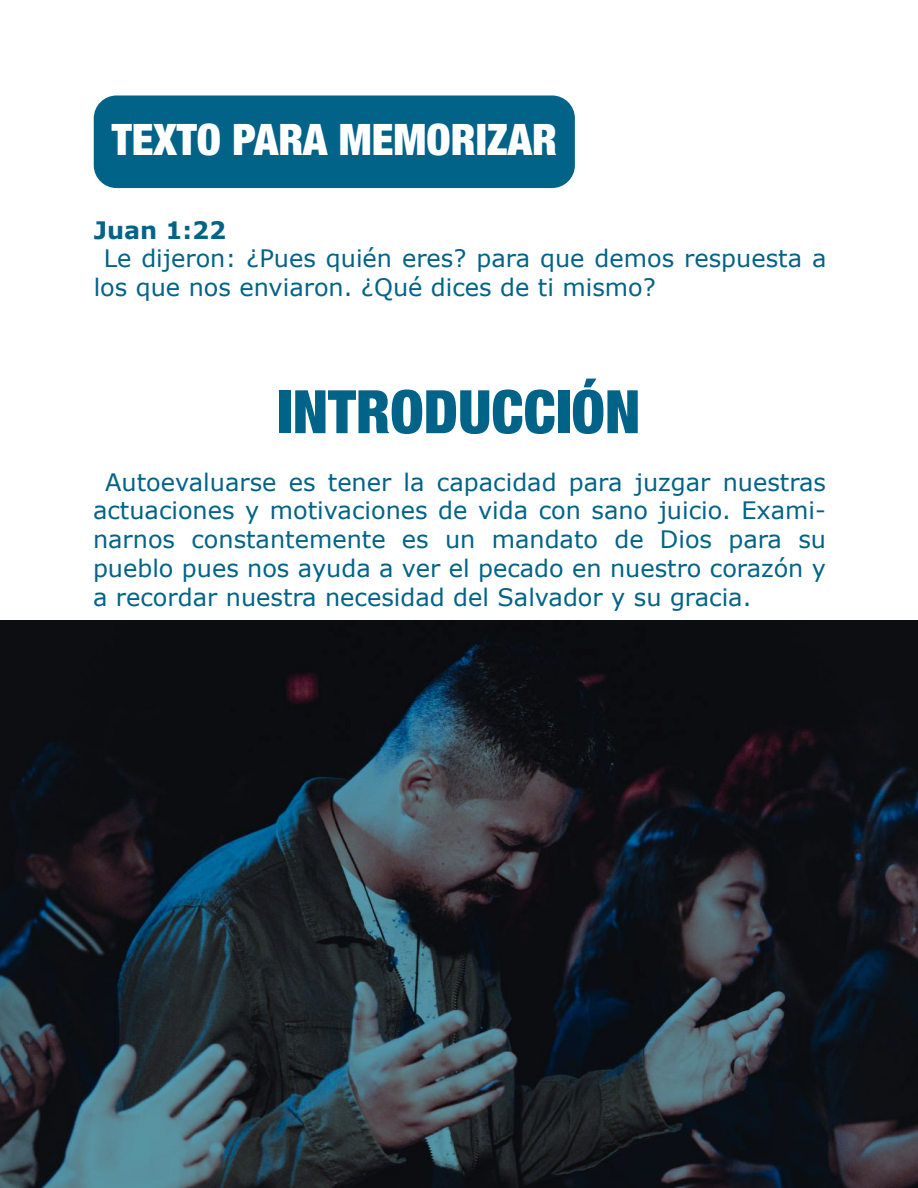
<style>
.page{position:relative;width:918px;height:1188px;background:#fff}
.page>*{position:absolute;margin:0;border:0;box-sizing:border-box;transform-origin:0 0}
.t1{font:900 condensed 60px "Helvetica Neue";color:#026388}
.t2{font:900 condensed 43.5px "Helvetica Neue";color:#fff}
.t3{font:24px/28.8px "Verdana";color:#026388}
.t4{font:700 24px "Verdana";color:#026388}
</style>
<div class="page">
<div style="left:94px;top:95px;width:481px;height:93px;background:#026388;border-radius:23px"></div>
<svg style="left:0;top:620px;width:918px;height:568px;background:#1c242b"></svg>
<h2 class="t2" style="left:112px;top:113px;width:447px">TEXTO PARA MEMORIZAR</h2>
<p class="t4" style="left:94px;top:213px;width:134px">Juan 1:22</p>
<p class="t3" style="left:94px;top:244px;width:734px;text-indent:10px">Le dijeron: ¿Pues quién eres? para que demos respuesta a los que nos enviaron. ¿Qué dices de ti mismo?</p>
<h1 class="t1" style="left:277px;top:375px;width:365px">INTRODUCCIÓN</h1>
<p class="t3" style="left:93px;top:467px;width:735px;text-align:justify;text-indent:12px">Autoevaluarse es tener la capacidad para juzgar nuestras actuaciones y motivaciones de vida con sano juicio. Exami&shy;narnos constantemente es un mandato de Dios para su pueblo pues nos ayuda a ver el pecado en nuestro corazón y a recordar nuestra necesidad del Salvador y su gracia.</p>
</div>
